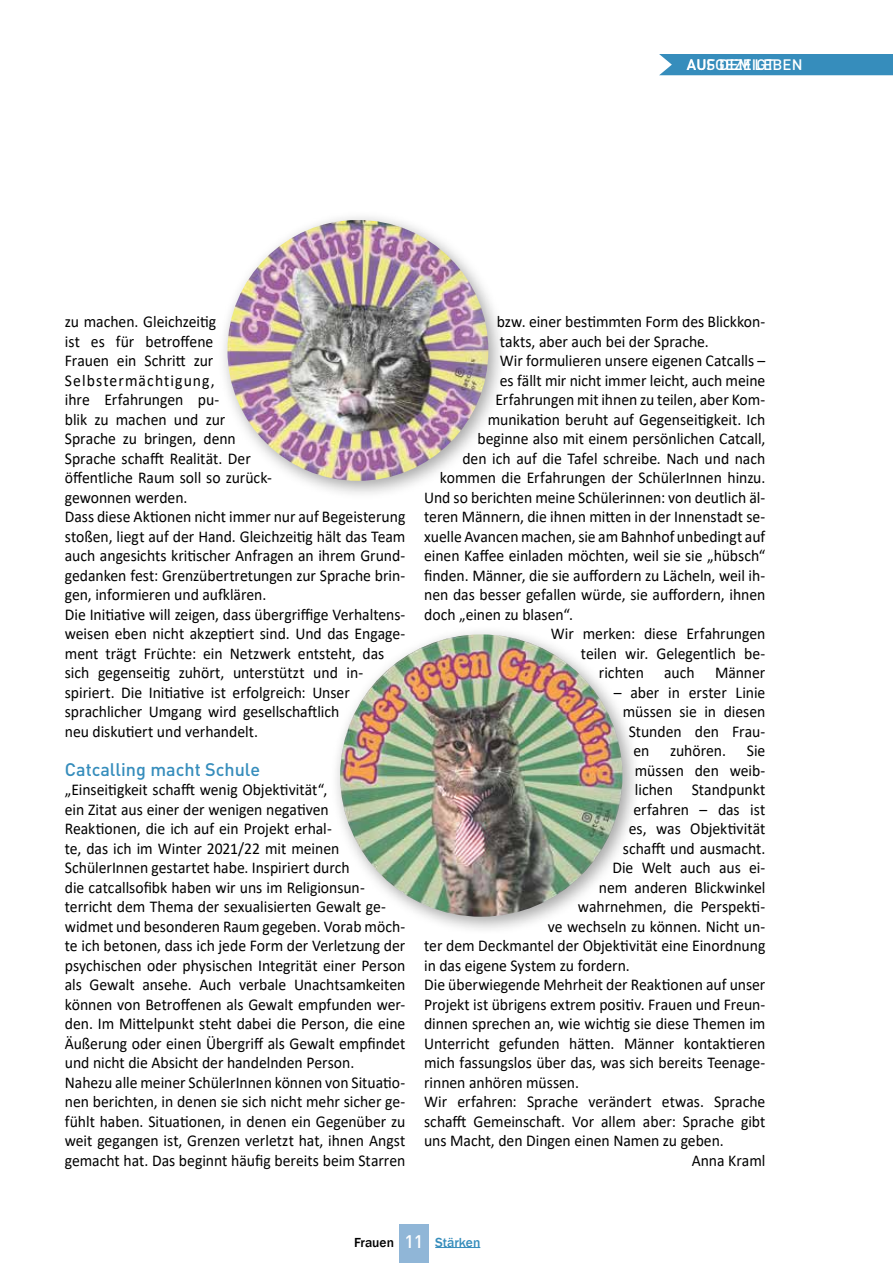
<style>
.page{position:relative;width:893px;height:1263px;background:#fff}
.page>*{position:absolute;margin:0;border:0;box-sizing:border-box;transform-origin:0 0}
.t1{font:500 18px "DIN Pro";color:#368dbc}
.t2{font:16.5px/19.5px "Calibri";letter-spacing:-.005em;color:#000;scale:.95 1}
.t3{font:500 15px "DIN Pro";letter-spacing:.01em;color:#fff}
.t4{font:500 13.5px "Franklin Gothic";color:#368dbc}
.s1{color:#000}
.s2{font-family:"DIN Pro";font-size:18px;color:#fff}
</style>
<div class="page">
<div style="left:659px;top:54px;width:234px;height:21px;background:#368dbc"></div>
<hr style="left:435px;top:1247px;width:45px;height:1px;background:#368dbc">
<div style="left:399px;top:1224px;width:30px;height:39px;background:#90b6d7"></div>
<div style="left:218px;top:210px;width:290px;height:290px;background:#000;opacity:.35"></div>
<img style="left:227px;top:220px;width:261px;height:261px;border-radius:130px">
<div style="left:331px;top:625px;width:310px;height:310px;background:#000;opacity:.35"></div>
<img style="left:340px;top:634px;width:282px;height:283px;border-radius:141px">
<p class="t3" style="left:687px;top:53px;width:117px">AUS DEM LEBEN</p>
<p class="t3" style="left:707px;top:53px;width:69px">FGEZEIGT</p>
<p class="t2" style="left:65px;top:311px;width:360px">zu machen. Gleichzeitig<br>ist es für betroffene<br>Frauen ein Schritt zur<br>Selbstermächtigung,<br>ihre Erfahrungen pu-<br>blik zu machen und zur<br>Sprache zu bringen, denn<br>Sprache schafft Realität. Der<br>öffentliche Raum soll so zurück-<br>gewonnen werden.<br>Dass diese Aktionen nicht immer nur auf Begeisterung stoßen, liegt auf der Hand. Gleichzeitig hält das Team auch angesichts kritischer Anfragen an ihrem Grund&shy;gedanken fest: Grenzübertretungen zur Sprache brin&shy;gen, informieren und aufklären.<br>Die Initiative will zeigen, dass übergriffige Verhaltens&shy;weisen eben nicht akzeptiert sind. Und das Engage&shy;ment trägt Früchte: ein Netzwerk entsteht, das sich gegenseitig zuhört, unterstützt und in&shy;spiriert. Die Initiative ist erfolgreich: Unser sprachlicher Umgang wird gesellschaftlich<br>neu diskutiert und verhandelt.</p>
<p class="t1" style="left:65px;top:755px;width:197px">Catcalling macht Schule</p>
<p class="t2" style="left:65px;top:779px;width:360px">„Einseitigkeit schafft wenig Objektivität“,<br>ein Zitat aus einer der wenigen negativen Reaktionen, die ich auf ein Projekt erhal-<br>te, das ich im Winter 2021/22 mit meinen SchülerInnen gestartet habe. Inspiriert durch<br>die catcallsofibk haben wir uns im Religionsun&shy;terricht dem Thema der sexualisierten Gewalt ge&shy;widmet und besonderen Raum gegeben. Vorab möch&shy;te ich betonen, dass ich jede Form der Verletzung der psychischen oder physischen Integrität einer Person als Gewalt ansehe. Auch verbale Unachtsamkeiten können von Betroffenen als Gewalt empfunden wer&shy;den. Im Mittelpunkt steht dabei die Person, die eine Äußerung oder einen Übergriff als Gewalt empfindet und nicht die Absicht der handelnden Person.<br>Nahezu alle meiner SchülerInnen können von Situatio&shy;nen berichten, in denen sie sich nicht mehr sicher ge&shy;fühlt haben. Situationen, in denen ein Gegenüber zu weit gegangen ist, Grenzen verletzt hat, ihnen Angst gemacht hat. Das beginnt häufig bereits beim Starren</p>
<p class="t2" style="left:497px;top:311px;width:284px">bzw. einer bestimmten Form des Blickkon-</p>
<p class="t2" style="left:500px;top:331px;width:221px">takts, aber auch bei der Sprache.</p>
<p class="t2" style="left:500px;top:350px;width:281px">Wir formulieren unsere eigenen Catcalls –</p>
<p class="t2" style="left:500px;top:370px;width:281px">es fällt mir nicht immer leicht, auch meine</p>
<p class="t2" style="left:495px;top:389px;width:286px">Erfahrungen mit ihnen zu teilen, aber Kom-</p>
<p class="t2" style="left:488px;top:409px;width:294px">munikation beruht auf Gegenseitigkeit. Ich</p>
<p class="t2" style="left:477px;top:428px;width:305px">beginne also mit einem persönlichen Catcall,</p>
<p class="t2" style="left:462px;top:448px;width:320px">den ich auf die Tafel schreibe. Nach und nach</p>
<p class="t2" style="left:440px;top:467px;width:344px">kommen die Erfahrungen der SchülerInnen hinzu.</p>
<p class="t2" style="left:424px;top:487px;width:361px">Und so berichten meine Schülerinnen: von deutlich äl-</p>
<p class="t2" style="left:424px;top:506px;width:361px">teren Männern, die ihnen mitten in der Innenstadt se-</p>
<p class="t2" style="left:424px;top:526px;width:361px">xuelle Avancen machen, sie am Bahnhof unbedingt auf</p>
<p class="t2" style="left:424px;top:545px;width:361px">einen Kaffee einladen möchten, weil sie sie „hübsch“</p>
<p class="t2" style="left:424px;top:565px;width:361px">finden. Männer, die sie auffordern zu Lächeln, weil ih-</p>
<p class="t2" style="left:424px;top:584px;width:361px">nen das besser gefallen würde, sie auffordern, ihnen</p>
<p class="t2" style="left:424px;top:604px;width:158px">doch „einen zu blasen“.</p>
<p class="t2" style="left:551px;top:623px;width:227px">Wir merken: diese Erfahrungen</p>
<p class="t2" style="left:581px;top:643px;width:196px">teilen wir. Gelegentlich be-</p>
<p class="t2" style="left:599px;top:662px;width:177px">richten auch Männer</p>
<p class="t2" style="left:614px;top:682px;width:161px">– aber in erster Linie</p>
<p class="t2" style="left:623px;top:701px;width:151px">müssen sie in diesen</p>
<p class="t2" style="left:629px;top:721px;width:145px">Stunden den Frau-</p>
<p class="t2" style="left:633px;top:740px;width:18px">en</p>
<p class="t2" style="left:670px;top:740px;width:60px">zuhören.</p>
<p class="t2" style="left:747px;top:740px;width:21px">Sie</p>
<p class="t2" style="left:635px;top:760px;width:139px">müssen den weib-</p>
<p class="t2" style="left:635px;top:779px;width:139px">lichen Standpunkt</p>
<p class="t2" style="left:633px;top:799px;width:140px">erfahren – das ist</p>
<p class="t2" style="left:629px;top:818px;width:145px">es, was Objektivität</p>
<p class="t2" style="left:623px;top:838px;width:151px">schafft und ausmacht.</p>
<p class="t2" style="left:612px;top:857px;width:163px">Die Welt auch aus ei-</p>
<p class="t2" style="left:599px;top:877px;width:177px">nem anderen Blickwinkel</p>
<p class="t2" style="left:578px;top:896px;width:199px">wahrnehmen, die Perspekti-</p>
<p class="t2" style="left:548px;top:916px;width:230px">ve wechseln zu können. Nicht un-</p>
<p class="t2" style="left:424px;top:935px;width:361px">ter dem Deckmantel der Objektivität eine Einordnung</p>
<p class="t2" style="left:424px;top:955px;width:218px">in das eigene System zu fordern.</p>
<p class="t2" style="left:424px;top:974px;width:361px">Die überwiegende Mehrheit der Reaktionen auf unser</p>
<p class="t2" style="left:424px;top:994px;width:361px">Projekt ist übrigens extrem positiv. Frauen und Freun-</p>
<p class="t2" style="left:424px;top:1013px;width:361px">dinnen sprechen an, wie wichtig sie diese Themen im</p>
<p class="t2" style="left:424px;top:1033px;width:361px">Unterricht gefunden hätten. Männer kontaktieren</p>
<p class="t2" style="left:424px;top:1052px;width:361px">mich fassungslos über das, was sich bereits Teenage-</p>
<p class="t2" style="left:424px;top:1072px;width:165px">rinnen anhören müssen.</p>
<p class="t2" style="left:424px;top:1091px;width:361px">Wir erfahren: Sprache verändert etwas. Sprache</p>
<p class="t2" style="left:424px;top:1111px;width:361px">schafft Gemeinschaft. Vor allem aber: Sprache gibt</p>
<p class="t2" style="left:424px;top:1130px;width:317px">uns Macht, den Dingen einen Namen zu geben.</p>
<p class="t2" style="left:692px;top:1150px;width:79px">Anna Kraml</p>
<p class="t4" style="left:354px;top:1233px;width:128px"><span class="s1">Frauen</span> <span class="s2">11</span> Stärken</p>
</div>
